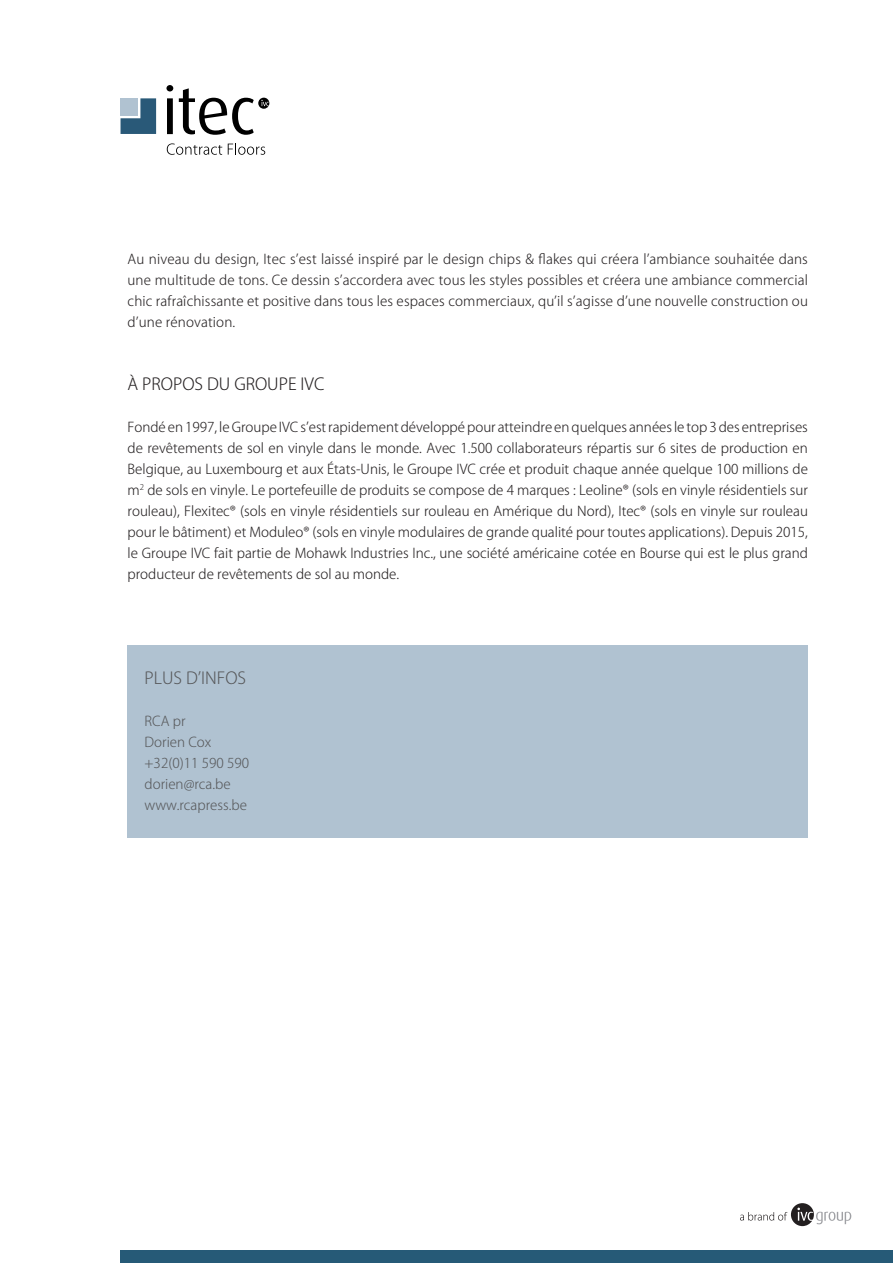
<style>
.page{position:relative;width:893px;height:1263px;background:#fff}
.page>*{position:absolute;margin:0;border:0;box-sizing:border-box;transform-origin:0 0}
.t1{font:300 16.5px "Koz Go Pro";color:#231f20}
.t2{font:300 16.5px "Koz Go Pro";color:#57585a}
.t3{font:300 13.5px/21px "Koz Go Pro";letter-spacing:.005em;color:#231f20;text-align:justify}
.t4{font:300 13.5px "Koz Go Pro";color:#57585a}
</style>
<div class="page">
<svg style="left:166px;top:85px;width:7px;height:49px"></svg>
<svg style="left:167px;top:143px;width:55px;height:12px"></svg>
<svg style="left:228px;top:143px;width:37px;height:12px"></svg>
<svg style="left:121px;top:98px;width:35px;height:36px"></svg>
<svg style="left:179px;top:88px;width:90px;height:47px"></svg>
<div style="left:121px;top:1250px;width:772px;height:13px;background:#265a77"></div>
<svg style="left:740px;top:1203px;width:111px;height:23px"></svg>
<div style="left:128px;top:645px;width:680px;height:193px;background:#b0c2d1"></div>
<p class="t3" style="left:128px;top:248px;width:682px">Au niveau du design, Itec s’est laissé inspiré par le design chips &amp; flakes qui créera l’ambiance souhaitée dans une multitude de tons. Ce dessin s’accordera avec tous les styles possibles et créera une ambiance commercial chic rafraîchissante et positive dans tous les espaces commerciaux, qu’il s’agisse d’une nouvelle construction ou d’une rénovation.</p>
<p class="t1" style="left:128px;top:373px;width:198px">À PROPOS DU GROUPE IVC</p>
<p class="t3" style="left:128px;top:416px;width:682px">Fondé en 1997, le Groupe IVC s’est rapidement développé pour atteindre en quelques années le top 3 des entreprises de revêtements de sol en vinyle dans le monde. Avec 1.500 collaborateurs répartis sur 6 sites de production en Belgique, au Luxembourg et aux États-Unis, le Groupe IVC crée et produit chaque année quelque 100 millions de m<sup>2</sup> de sols en vinyle. Le portefeuille de produits se compose de 4 marques : Leoline® (sols en vinyle résidentiels sur rouleau), Flexitec® (sols en vinyle résidentiels sur rouleau en Amérique du Nord), Itec® (sols en vinyle sur rouleau pour le bâtiment) et Moduleo® (sols en vinyle modulaires de grande qualité pour toutes applications). Depuis 2015, le Groupe IVC fait partie de Mohawk Industries Inc., une société américaine cotée en Bourse qui est le plus grand producteur de revêtements de sol au monde.</p>
<p class="t2" style="left:145px;top:667px;width:103px">PLUS D’INFOS</p>
<p class="t4" style="left:145px;top:712px;width:42px">RCA pr</p>
<p class="t4" style="left:145px;top:733px;width:68px">Dorien Cox</p>
<p class="t4" style="left:145px;top:754px;width:106px">+32(0)11 590 590</p>
<p class="t4" style="left:145px;top:775px;width:88px">dorien@rca.be</p>
<p class="t4" style="left:145px;top:796px;width:104px">www.rcapress.be</p>
</div>
